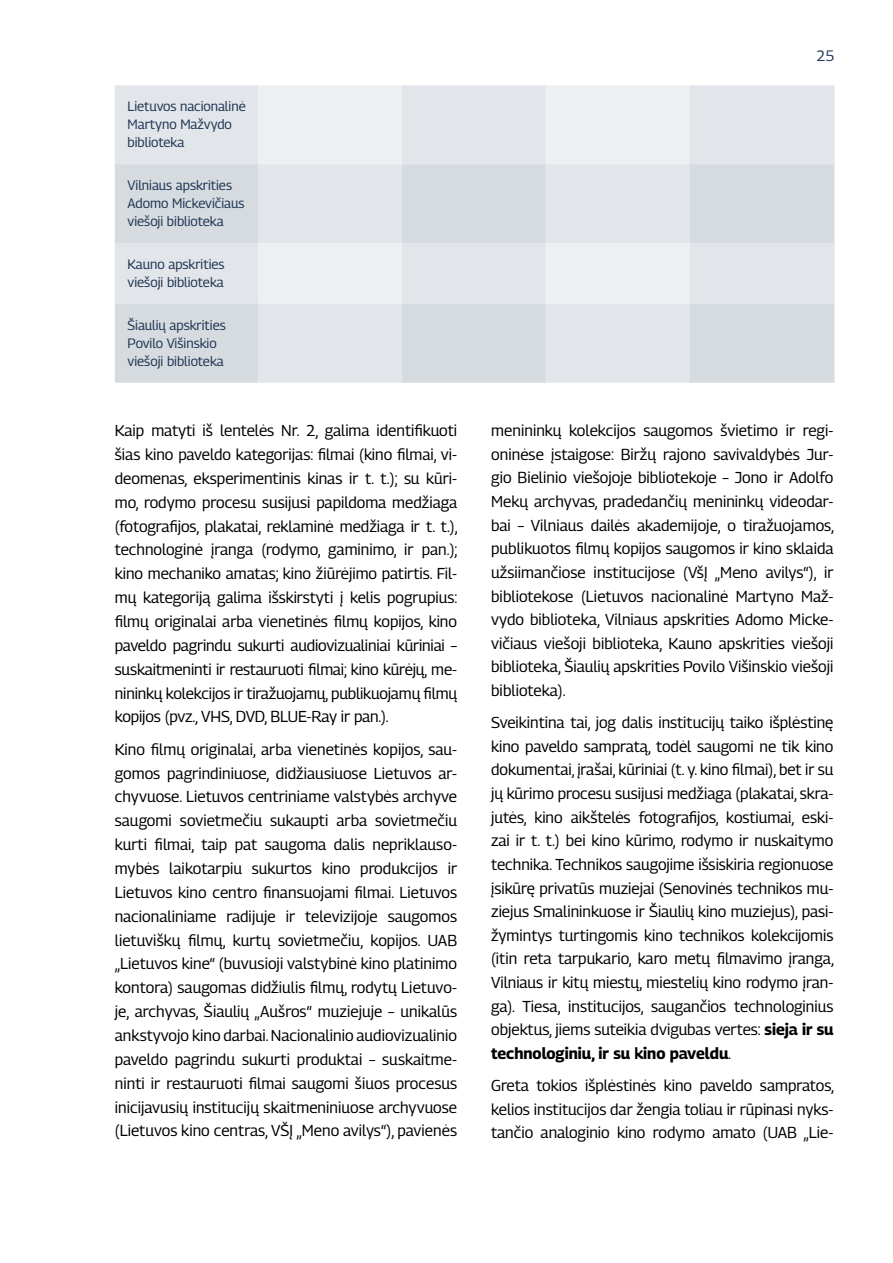
<style>
.page{position:relative;width:893px;height:1263px;background:#fff}
.page>*{position:absolute;margin:0;border:0;box-sizing:border-box;transform-origin:0 0}
.t1{font:15.75px/23.9px "Georama";color:#000;text-align:justify}
.t2{font:15px "Georama";color:#1d3553}
.t3{font:13.5px/18px "Georama";color:#1d3553}
.s1{font-weight:700}
</style>
<div class="page">
<div style="left:115px;top:85px;width:719px;height:79px;background:#e2e5e9"></div>
<svg style="left:258px;top:85px;width:431px;height:79px;background:#e9ebee"></svg>
<svg style="left:115px;top:164px;width:719px;height:219px;background:#dee1e6"></svg>
<p class="t3" style="left:128px;top:97px;width:120px">Lietuvos nacionalinė<br>Martyno Mažvydo biblioteka</p>
<p class="t3" style="left:128px;top:176px;width:118px">Vilniaus apskrities<br>Adomo Mickevičiaus viešoji biblioteka</p>
<p class="t3" style="left:128px;top:254px;width:98px">Kauno apskrities viešoji biblioteka</p>
<p class="t3" style="left:128px;top:315px;width:100px">Šiaulių apskrities<br>Povilo Višinskio viešoji biblioteka</p>
<p class="t1" style="left:115px;top:418px;width:344px">Kaip matyti iš lentelės Nr. 2, galima identifikuoti šias kino paveldo kategorijas: filmai (kino filmai, vi&shy;deomenas, eksperimentinis kinas ir t. t.); su kūri&shy;mo, rodymo procesu susijusi papildoma medžiaga (fotografijos, plakatai, reklaminė medžiaga ir t. t.), technologinė įranga (rodymo, gaminimo, ir pan.); kino mechaniko amatas; kino žiūrėjimo patirtis. Fil&shy;mų kategoriją galima išskirstyti į kelis pogrupius: filmų originalai arba vienetinės filmų kopijos, kino paveldo pagrindu sukurti audiovizualiniai kūriniai – suskaitmeninti ir restauruoti filmai; kino kūrėjų, me&shy;nininkų kolekcijos ir tiražuojamų, publikuojamų filmų kopijos (pvz., VHS, DVD, BLUE-Ray ir pan.).</p>
<p class="t1" style="left:115px;top:736px;width:344px">Kino filmų originalai, arba vienetinės kopijos, sau&shy;gomos pagrindiniuose, didžiausiuose Lietuvos ar&shy;chyvuose. Lietuvos centriniame valstybės archyve saugomi sovietmečiu sukaupti arba sovietmečiu kurti filmai, taip pat saugoma dalis nepriklauso&shy;mybės laikotarpiu sukurtos kino produkcijos ir Lietuvos kino centro finansuojami filmai. Lietuvos nacionaliniame radijuje ir televizijoje saugomos lietuviškų filmų, kurtų sovietmečiu, kopijos. UAB „Lietuvos kine“ (buvusioji valstybinė kino platinimo kontora) saugomas didžiulis filmų, rodytų Lietuvo&shy;je, archyvas, Šiaulių „Aušros“ muziejuje – unikalūs ankstyvojo kino darbai. Nacionalinio audiovizualinio paveldo pagrindu sukurti produktai – suskaitme&shy;ninti ir restauruoti filmai saugomi šiuos procesus inicijavusių institucijų skaitmeniniuose archyvuose (Lietuvos kino centras, VŠĮ „Meno avilys“), pavienės</p>
<p class="t2" style="left:816px;top:44px;width:19px">25</p>
<p class="t1" style="left:491px;top:418px;width:344px">menininkų kolekcijos saugomos švietimo ir regi&shy;oninėse įstaigose: Biržų rajono savivaldybės Jur&shy;gio Bielinio viešojoje bibliotekoje – Jono ir Adolfo Mekų archyvas, pradedančių menininkų videodar&shy;bai – Vilniaus dailės akademijoje, o tiražuojamos, publikuotos filmų kopijos saugomos ir kino sklaida užsiimančiose institucijose (VšĮ „Meno avilys“), ir bibliotekose (Lietuvos nacionalinė Martyno Maž&shy;vydo biblioteka, Vilniaus apskrities Adomo Micke&shy;vičiaus viešoji biblioteka, Kauno apskrities viešoji biblioteka, Šiaulių apskrities Povilo Višinskio viešoji biblioteka).</p>
<p class="t1" style="left:491px;top:710px;width:344px">Sveikintina tai, jog dalis institucijų taiko išplėstinę kino paveldo sampratą, todėl saugomi ne tik kino dokumentai, įrašai, kūriniai (t. y. kino filmai), bet ir su jų kūrimo procesu susijusi medžiaga (plakatai, skra&shy;jutės, kino aikštelės fotografijos, kostiumai, eski&shy;zai ir t. t.) bei kino kūrimo, rodymo ir nuskaitymo technika. Technikos saugojime išsiskiria regionuose įsikūrę privatūs muziejai (Senovinės technikos mu&shy;ziejus Smalininkuose ir Šiaulių kino muziejus), pasi&shy;žymintys turtingomis kino technikos kolekcijomis (itin reta tarpukario, karo metų filmavimo įranga, Vilniaus ir kitų miestų, miestelių kino rodymo įran&shy;ga). Tiesa, institucijos, saugančios technologinius objektus, jiems suteikia dvigubas vertes: <span class="s1">sieja ir su technologiniu, ir su kino paveldu</span>.</p>
<p class="t1" style="left:491px;top:1073px;width:344px">Greta tokios išplėstinės kino paveldo sampratos, kelios institucijos dar žengia toliau ir rūpinasi nyks&shy;tančio analoginio kino rodymo amato (UAB „Lie-</p>
</div>
